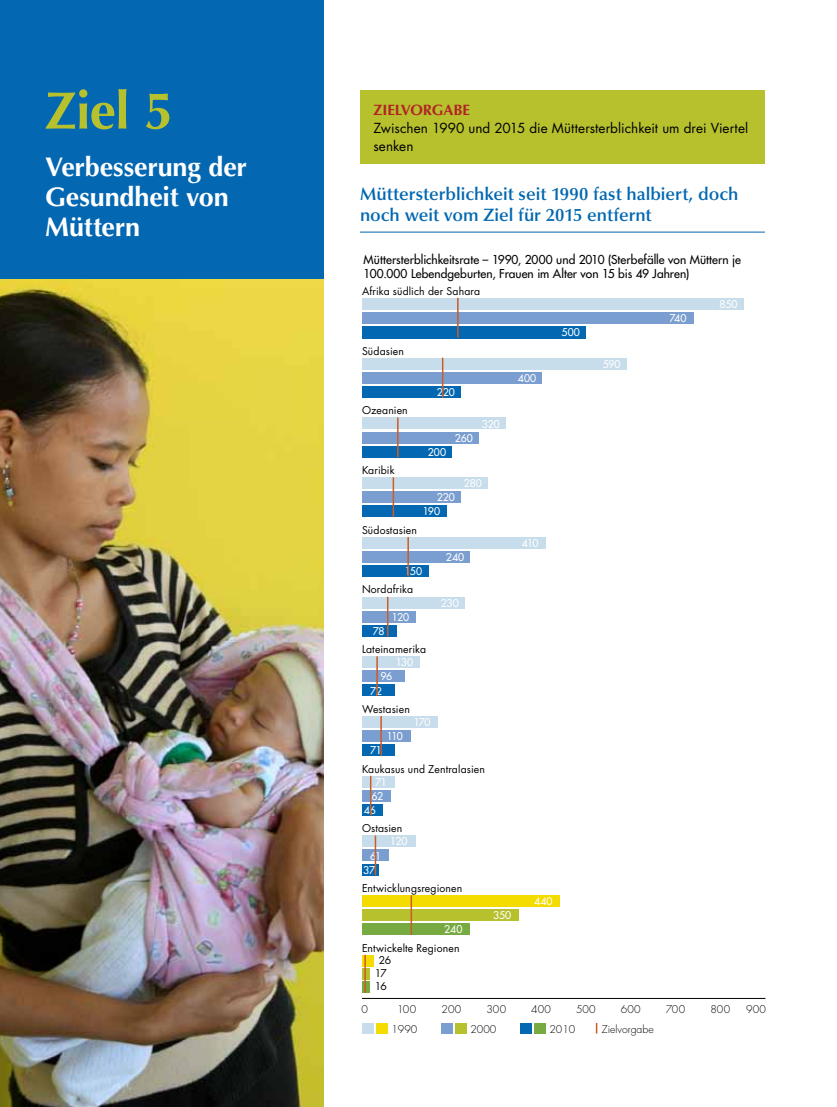
<style>
.page{position:relative;width:837px;height:1107px;background:#fff}
.page>*{position:absolute;margin:0;border:0;box-sizing:border-box;transform-origin:0 0}
.t1{font:700 52.5px "Optima LT Std";color:#b7c12e}
.t2{font:700 27px/30px "Optima LT Std";letter-spacing:-.005em;color:#fff}
.t3{font:600 18px/21px "Optima LT Std";color:#0368b1}
.t4{font:700 15px "Optima LT Std";color:#b12424}
.t5{font:13.5px/18px "Futura Std";color:#000}
.t6{font:500 12px/13.5px "Futura Std";letter-spacing:.005em;color:#000}
.t7{font:10.5px "Futura Std";letter-spacing:.01em;color:#010101}
.t8{font:500 10.5px "Futura Std";letter-spacing:-.005em;color:#fff}
.t9{font:300 10.5px "Futura Std";letter-spacing:.02em;color:#010101}
.t10{font:300 10.5px "Futura Std";color:#000}
</style>
<div class="page">
<div style="left:0;top:0;width:324px;height:418px;background:#0368b1"></div>
<hr style="left:360px;top:232px;width:405px;height:1px;background:#0368b1">
<div style="left:360px;top:90px;width:405px;height:74px;background:#b7c12e"></div>
<hr style="left:362px;top:998px;width:403px;height:1px;background:#000">
<div style="left:362px;top:981px;width:8px;height:12px;background:#77ab42"></div>
<div style="left:362px;top:968px;width:8px;height:11px;background:#b7c12e"></div>
<div style="left:362px;top:955px;width:12px;height:11px;background:#f4dc00"></div>
<div style="left:362px;top:924px;width:108px;height:11px;background:#77ab42"></div>
<div style="left:362px;top:909px;width:157px;height:12px;background:#b7c12e"></div>
<div style="left:362px;top:895px;width:198px;height:12px;background:#f4dc00"></div>
<div style="left:362px;top:864px;width:17px;height:11px;background:#0368b1"></div>
<div style="left:362px;top:850px;width:27px;height:11px;background:#7b9ed0"></div>
<div style="left:362px;top:836px;width:54px;height:11px;background:#c8ddeb"></div>
<div style="left:362px;top:804px;width:21px;height:11px;background:#0368b1"></div>
<div style="left:362px;top:790px;width:28px;height:11px;background:#7b9ed0"></div>
<div style="left:362px;top:776px;width:32px;height:11px;background:#c8ddeb"></div>
<div style="left:362px;top:744px;width:32px;height:12px;background:#0368b1"></div>
<div style="left:362px;top:730px;width:49px;height:12px;background:#7b9ed0"></div>
<div style="left:362px;top:716px;width:76px;height:12px;background:#c8ddeb"></div>
<div style="left:362px;top:685px;width:32px;height:11px;background:#0368b1"></div>
<div style="left:362px;top:671px;width:42px;height:11px;background:#7b9ed0"></div>
<div style="left:362px;top:657px;width:58px;height:11px;background:#c8ddeb"></div>
<div style="left:362px;top:625px;width:35px;height:11px;background:#0368b1"></div>
<div style="left:362px;top:611px;width:54px;height:11px;background:#7b9ed0"></div>
<div style="left:362px;top:597px;width:103px;height:11px;background:#c8ddeb"></div>
<div style="left:362px;top:565px;width:67px;height:12px;background:#0368b1"></div>
<div style="left:362px;top:551px;width:108px;height:12px;background:#7b9ed0"></div>
<div style="left:362px;top:537px;width:184px;height:12px;background:#c8ddeb"></div>
<div style="left:362px;top:506px;width:85px;height:11px;background:#0368b1"></div>
<div style="left:362px;top:492px;width:99px;height:11px;background:#7b9ed0"></div>
<div style="left:362px;top:477px;width:126px;height:12px;background:#c8ddeb"></div>
<div style="left:362px;top:446px;width:90px;height:11px;background:#0368b1"></div>
<div style="left:362px;top:432px;width:117px;height:11px;background:#7b9ed0"></div>
<div style="left:362px;top:418px;width:144px;height:11px;background:#c8ddeb"></div>
<div style="left:362px;top:386px;width:99px;height:12px;background:#0368b1"></div>
<div style="left:362px;top:372px;width:180px;height:12px;background:#7b9ed0"></div>
<div style="left:362px;top:358px;width:265px;height:11px;background:#c8ddeb"></div>
<div style="left:362px;top:326px;width:224px;height:12px;background:#0368b1"></div>
<div style="left:362px;top:312px;width:332px;height:11px;background:#7b9ed0"></div>
<div style="left:362px;top:298px;width:382px;height:11px;background:#c8ddeb"></div>
<div style="left:362px;top:1023px;width:11px;height:10px;background:#c8ddeb"></div>
<div style="left:455px;top:1023px;width:12px;height:10px;background:#b7c12e"></div>
<div style="left:376px;top:1023px;width:12px;height:10px;background:#f4dc00"></div>
<div style="left:441px;top:1023px;width:11px;height:10px;background:#7b9ed0"></div>
<div style="left:534px;top:1023px;width:12px;height:10px;background:#77ab42"></div>
<div style="left:520px;top:1023px;width:11px;height:10px;background:#0368b1"></div>
<hr style="left:364px;top:955px;width:2px;height:38px;background:#cd5b24">
<hr style="left:411px;top:895px;width:1px;height:40px;background:#cd5b24">
<hr style="left:375px;top:836px;width:1px;height:39px;background:#cd5b24">
<hr style="left:370px;top:776px;width:1px;height:39px;background:#cd5b24">
<hr style="left:380px;top:716px;width:2px;height:40px;background:#cd5b24">
<hr style="left:376px;top:656px;width:2px;height:40px;background:#cd5b24">
<hr style="left:387px;top:597px;width:1px;height:39px;background:#cd5b24">
<hr style="left:407px;top:537px;width:2px;height:40px;background:#cd5b24">
<hr style="left:393px;top:477px;width:1px;height:40px;background:#cd5b24">
<hr style="left:397px;top:418px;width:2px;height:39px;background:#cd5b24">
<hr style="left:442px;top:358px;width:1px;height:39px;background:#cd5b24">
<hr style="left:457px;top:298px;width:2px;height:40px;background:#cd5b24">
<img style="left:0;top:280px;width:324px;height:827px">
<h1 class="t1" style="left:45px;top:80px;width:130px">Ziel 5</h1>
<h2 class="t2" style="left:45px;top:153px;width:204px">Verbesserung der<br>Gesundheit von<br>Müttern</h2>
<h3 class="t4" style="left:374px;top:101px;width:98px">Zielvorgabe</h3>
<p class="t5" style="left:374px;top:119px;width:376px">Zwischen 1990 und 2015 die Müttersterblichkeit um drei Viertel senken</p>
<h3 class="t3" style="left:360px;top:184px;width:380px">Müttersterblichkeit seit 1990 fast halbiert, doch noch weit vom Ziel für 2015 entfernt</h3>
<p class="t6" style="left:364px;top:253px;width:379px">Müttersterblichkeitsrate – 1990, 2000 und 2010 (Sterbefälle von Müttern je<br>100.000 Lebendgeburten, Frauen im Alter von 15 bis 49 Jahren)</p>
<p class="t7" style="left:362px;top:284px;width:120px">Afrika südlich der Sahara</p>
<p class="t7" style="left:362px;top:344px;width:43px">Südasien</p>
<p class="t7" style="left:362px;top:404px;width:47px">Ozeanien</p>
<p class="t7" style="left:362px;top:464px;width:34px">Karibik</p>
<p class="t8" style="left:437px;top:386px;width:20px">220</p>
<p class="t8" style="left:428px;top:445px;width:20px">200</p>
<p class="t8" style="left:455px;top:431px;width:19px">260</p>
<p class="t8" style="left:482px;top:417px;width:19px">320</p>
<p class="t8" style="left:437px;top:491px;width:20px">220</p>
<p class="t8" style="left:423px;top:505px;width:19px">190</p>
<p class="t8" style="left:464px;top:477px;width:20px">280</p>
<p class="t7" style="left:362px;top:523px;width:56px">Südostasien</p>
<p class="t8" style="left:405px;top:565px;width:19px">150</p>
<p class="t7" style="left:362px;top:583px;width:53px">Nordafrika</p>
<p class="t8" style="left:373px;top:624px;width:13px">78</p>
<p class="t8" style="left:392px;top:610px;width:19px">120</p>
<p class="t7" style="left:362px;top:643px;width:66px">Lateinamerika</p>
<p class="t8" style="left:396px;top:656px;width:19px">130</p>
<p class="t8" style="left:380px;top:670px;width:13px">96</p>
<p class="t8" style="left:370px;top:684px;width:13px">72</p>
<p class="t7" style="left:362px;top:702px;width:49px">Westasien</p>
<p class="t8" style="left:370px;top:744px;width:13px">71</p>
<p class="t8" style="left:387px;top:730px;width:18px">110</p>
<p class="t8" style="left:414px;top:716px;width:18px">170</p>
<p class="t8" style="left:446px;top:551px;width:20px">240</p>
<p class="t8" style="left:441px;top:596px;width:19px">230</p>
<p class="t7" style="left:362px;top:762px;width:124px">Kaukasus und Zentralasien</p>
<p class="t8" style="left:375px;top:775px;width:13px">71</p>
<p class="t8" style="left:371px;top:789px;width:13px">62</p>
<p class="t8" style="left:364px;top:804px;width:14px">46</p>
<p class="t7" style="left:362px;top:822px;width:42px">Ostasien</p>
<p class="t8" style="left:370px;top:849px;width:13px">61</p>
<p class="t8" style="left:363px;top:863px;width:13px">37</p>
<p class="t8" style="left:390px;top:835px;width:19px">120</p>
<p class="t7" style="left:362px;top:881px;width:102px">Entwicklungsregionen</p>
<p class="t8" style="left:518px;top:372px;width:20px">400</p>
<p class="t8" style="left:522px;top:537px;width:18px">410</p>
<p class="t8" style="left:534px;top:895px;width:20px">440</p>
<p class="t8" style="left:444px;top:923px;width:20px">240</p>
<p class="t7" style="left:362px;top:941px;width:99px">Entwickelte Regionen</p>
<p class="t7" style="left:379px;top:953px;width:14px">26</p>
<p class="t7" style="left:375px;top:967px;width:14px">17</p>
<p class="t7" style="left:375px;top:980px;width:14px">16</p>
<p class="t8" style="left:493px;top:909px;width:20px">350</p>
<p class="t8" style="left:562px;top:326px;width:20px">500</p>
<p class="t8" style="left:603px;top:357px;width:19px">590</p>
<p class="t8" style="left:670px;top:311px;width:18px">740</p>
<p class="t8" style="left:720px;top:297px;width:20px">850</p>
<p class="t9" style="left:362px;top:1003px;width:8px">0</p>
<p class="t9" style="left:397px;top:1003px;width:21px">100</p>
<p class="t9" style="left:442px;top:1003px;width:21px">200</p>
<p class="t9" style="left:486px;top:1003px;width:21px">300</p>
<p class="t9" style="left:531px;top:1003px;width:21px">400</p>
<p class="t9" style="left:576px;top:1003px;width:21px">500</p>
<p class="t9" style="left:621px;top:1003px;width:21px">600</p>
<p class="t9" style="left:666px;top:1003px;width:21px">700</p>
<p class="t9" style="left:710px;top:1003px;width:21px">800</p>
<p class="t9" style="left:746px;top:1003px;width:21px">900</p>
<p class="t10" style="left:391px;top:1022px;width:27px">1990</p>
<p class="t10" style="left:470px;top:1022px;width:27px">2000</p>
<p class="t10" style="left:549px;top:1022px;width:27px">2010</p>
<p class="t10" style="left:602px;top:1022px;width:53px">Zielvorgabe</p>
</div>
